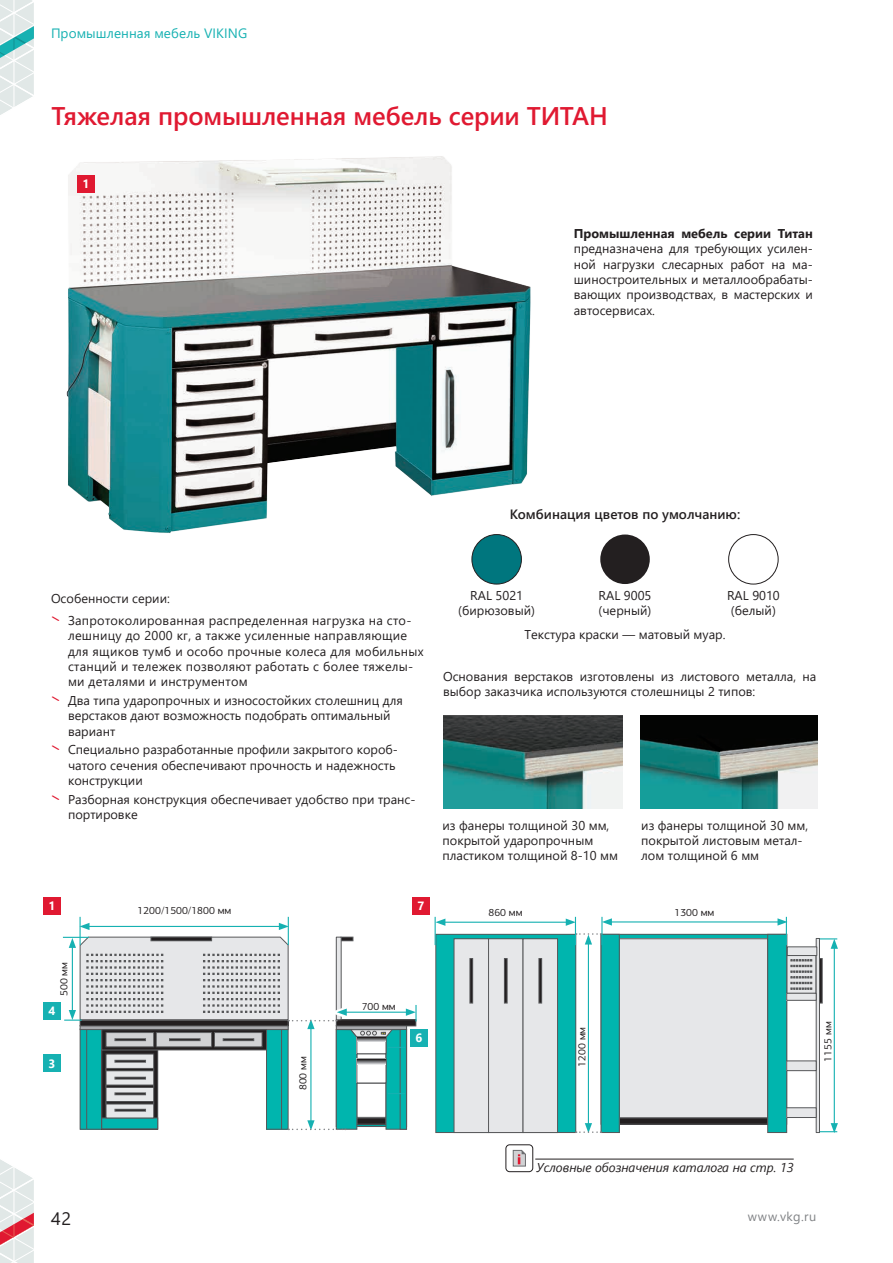
<style>
.page{position:relative;width:893px;height:1263px;background:#fff}
.page>*{position:absolute;margin:0;border:0;box-sizing:border-box;transform-origin:0 0}
.t1{font:600 25.5px "Segoe UI";letter-spacing:-.005em;color:#e01931}
.t2{font:18px "Segoe UI";color:#231f20}
.t3{font:600 13.5px "Segoe UI";color:#231f20}
.t4{font:13.5px "Segoe UI";letter-spacing:.005em;color:#16b1b2}
.t5{font:12.75px/15.3px "Segoe UI";color:#231f20}
.t6{font:12.75px/15.3px "Segoe UI";letter-spacing:.02em;color:#231f20}
.t7{font:italic 12.75px "Segoe UI";color:#231f20}
.t8{font:700 12.75px "Segoe UI";color:#231f20}
.t9{font:12.75px "Segoe UI";letter-spacing:.045em;color:#808285}
.t10{font:700 12px "Segoe UI";color:#fff}
.t11{font:10.5px "PF Centro Sans Pro";color:#231f20}
.s1{font-family:"Typeface";font-size:16.5px;color:#e01931}
</style>
<div class="page">
<svg style="left:788px;top:957px;width:26px;height:35px"></svg>
<div style="left:786px;top:955px;width:30px;height:39px;border:1px solid #57585a"></div>
<svg style="left:791px;top:959px;width:21px;height:30px"></svg>
<div style="left:436px;top:934px;width:140px;height:198px;background:#00b5ae"></div>
<div style="left:435px;top:934px;width:141px;height:199px;border:1px solid #57585a"></div>
<div style="left:454px;top:939px;width:34px;height:193px;background:#e6e7e9"></div>
<div style="left:488px;top:939px;width:35px;height:193px;background:#e6e7e9"></div>
<div style="left:488px;top:938px;width:35px;height:195px;border:1px solid #57585a"></div>
<div style="left:523px;top:939px;width:34px;height:193px;background:#e6e7e9"></div>
<div style="left:523px;top:938px;width:35px;height:195px;border:1px solid #57585a"></div>
<div style="left:469px;top:958px;width:4px;height:45px;border:1px solid #57585a"></div>
<div style="left:504px;top:958px;width:4px;height:45px;border:1px solid #57585a"></div>
<div style="left:538px;top:958px;width:4px;height:45px;border:1px solid #57585a"></div>
<div style="left:819px;top:958px;width:4px;height:45px;border:1px solid #57585a"></div>
<div style="left:619px;top:939px;width:149px;height:179px;background:#e6e7e9"></div>
<div style="left:619px;top:938px;width:149px;height:180px;border:1px solid #57585a"></div>
<div style="left:619px;top:1118px;width:149px;height:6px;background:#231f20"></div>
<div style="left:619px;top:1117px;width:149px;height:8px;border:1px solid #57585a"></div>
<div style="left:601px;top:934px;width:18px;height:198px;background:#00b5ae"></div>
<div style="left:601px;top:934px;width:19px;height:199px;border:1px solid #57585a"></div>
<div style="left:768px;top:934px;width:19px;height:198px;background:#00b5ae"></div>
<div style="left:767px;top:934px;width:20px;height:199px;border:1px solid #57585a"></div>
<div style="left:816px;top:938px;width:4px;height:195px;border:1px solid #57585a"></div>
<div style="left:787px;top:947px;width:30px;height:8px;background:#e6e7e9"></div>
<div style="left:787px;top:946px;width:30px;height:10px;border:1px solid #57585a"></div>
<div style="left:787px;top:1108px;width:29px;height:9px;background:#e6e7e9"></div>
<div style="left:786px;top:1107px;width:31px;height:11px;border:1px solid #57585a"></div>
<div style="left:787px;top:1061px;width:29px;height:10px;background:#e6e7e9"></div>
<div style="left:786px;top:1060px;width:31px;height:11px;border:1px solid #57585a"></div>
<div style="left:787px;top:993px;width:29px;height:7px;background:#e6e7e9"></div>
<div style="left:786px;top:993px;width:31px;height:8px;border:1px solid #57585a"></div>
<hr style="left:588px;top:942px;width:1px;height:183px;background:#16b1b2">
<hr style="left:834px;top:946px;width:1px;height:179px;background:#16b1b2">
<svg style="left:576px;top:1123px;width:25px;height:10px"></svg>
<hr style="left:443px;top:922px;width:125px;height:1px;background:#16b1b2">
<div style="left:43px;top:897px;width:17px;height:17px;background:#e01931"></div>
<div style="left:412px;top:897px;width:17px;height:17px;background:#e01931"></div>
<div style="left:43px;top:1002px;width:17px;height:17px;background:#16b1b2"></div>
<div style="left:43px;top:1055px;width:17px;height:17px;background:#16b1b2"></div>
<div style="left:410px;top:1029px;width:17px;height:17px;background:#16b1b2"></div>
<svg style="left:435px;top:917px;width:10px;height:28px"></svg>
<hr style="left:610px;top:921px;width:170px;height:1px;background:#16b1b2">
<svg style="left:777px;top:917px;width:10px;height:28px"></svg>
<svg style="left:566px;top:917px;width:46px;height:28px"></svg>
<svg style="left:820px;top:938px;width:18px;height:11px"></svg>
<svg style="left:820px;top:1123px;width:18px;height:10px"></svg>
<svg style="left:63px;top:917px;width:354px;height:213px"></svg>
<img style="left:66px;top:156px;width:465px;height:393px">
<div style="left:77px;top:176px;width:17px;height:17px;background:#e01931"></div>
<img style="left:443px;top:715px;width:180px;height:94px">
<img style="left:641px;top:715px;width:176px;height:94px">
<hr style="left:535px;top:1159px;width:259px;height:1px;background:#231f20">
<div style="left:505px;top:1144px;width:28px;height:28px;border:1px solid #231f20;border-radius:4px"></div>
<svg style="left:512px;top:1150px;width:14px;height:17px"></svg>
<div style="left:472px;top:534px;width:49px;height:50px;background:#00767e;border-radius:50%"></div>
<div style="left:472px;top:534px;width:50px;height:50px;border:1px solid #231f20;border-radius:50%"></div>
<div style="left:600px;top:534px;width:50px;height:50px;background:#231f20;border-radius:50%"></div>
<div style="left:728px;top:534px;width:51px;height:50px;border:1px solid #231f20;border-radius:50%"></div>
<svg style="left:0;top:0;width:34px;height:115px"></svg>
<svg style="left:0;top:1159px;width:34px;height:104px"></svg>
<p class="t4" style="left:51px;top:21px;width:198px">Промышленная мебель VIKING</p>
<h1 class="t1" style="left:51px;top:92px;width:558px">Тяжелая промышленная мебель серии ТИТАН</h1>
<p class="t10" style="left:82px;top:173px;width:8px">1</p>
<p class="t8" style="left:574px;top:221px;width:241px">Промышленная мебель серии Титан</p>
<p class="t5" style="left:574px;top:240px;width:241px;text-align:justify">предназначена для требующих усилен&shy;ной нагрузки слесарных работ на ма&shy;шиностроительных и металлообрабаты&shy;вающих производствах, в мастерских и автосервисах.</p>
<p class="t3" style="left:510px;top:501px;width:232px">Комбинация цветов по умолчанию:</p>
<p class="t6" style="left:51px;top:587px;width:362px;line-height:21.8px">Особенности серии:<br><span class="s1">#</span> Запротоколированная распределенная нагрузка на сто-</p>
<p class="t6" style="left:68px;top:627px;width:357px">лешницу до 2000 кг, а также усиленные направляющие для ящиков тумб и особо прочные колеса для мобильных станций и тележек позволяют работать с более тяжелы&shy;ми деталями и инструментом</p>
<p class="t5" style="left:68px;top:692px;width:336px;text-indent:-17px"><span class="s1">#</span> Два типа ударопрочных и износостойких столешниц для верстаков дают возможность подобрать оптимальный вариант</p>
<p class="t5" style="left:68px;top:741px;width:332px;text-indent:-17px"><span class="s1">#</span> Специально разработанные профили закрытого короб&shy;чатого сечения обеспечивают прочность и надежность конструкции</p>
<p class="t5" style="left:68px;top:790px;width:349px;text-indent:-17px"><span class="s1">#</span> Разборная конструкция обеспечивает удобство при транс&shy;портировке</p>
<p class="t5" style="left:458px;top:587px;width:78px;text-align:center">RAL 5021 (бирюзовый)</p>
<p class="t5" style="left:599px;top:587px;width:54px">RAL 9005 (черный)</p>
<p class="t5" style="left:727px;top:587px;width:54px;text-align:center">RAL 9010 (белый)</p>
<p class="t5" style="left:525px;top:626px;width:202px">Текстура краски — матовый муар.</p>
<p class="t5" style="left:443px;top:668px;width:375px">Основания верстаков изготовлены из листового металла, на выбор заказчика используются столешницы 2 типов:</p>
<p class="t5" style="left:442px;top:816px;width:177px">из фанеры толщиной 30 мм, покрытой ударопрочным пластиком толщиной 8-10 мм</p>
<p class="t5" style="left:641px;top:816px;width:168px">из фанеры толщиной 30 мм, покрытой листовым метал&shy;лом толщиной 6 мм</p>
<p class="t10" style="left:48px;top:894px;width:8px">1</p>
<p class="t10" style="left:417px;top:894px;width:8px">7</p>
<p class="t11" style="left:138px;top:904px;width:95px">1200/1500/1800 мм</p>
<p class="t11" style="left:488px;top:906px;width:35px">860 мм</p>
<p class="t11" style="left:674px;top:906px;width:41px">1300 мм</p>
<p class="t11" style="left:58px;top:996px;width:35px;rotate:-90deg">500 мм</p>
<p class="t10" style="left:48px;top:999px;width:8px">4</p>
<p class="t10" style="left:48px;top:1052px;width:8px">3</p>
<p class="t11" style="left:296px;top:1090px;width:35px;rotate:-90deg">800 мм</p>
<p class="t11" style="left:362px;top:1000px;width:35px">700 мм</p>
<p class="t10" style="left:415px;top:1026px;width:8px">6</p>
<p class="t11" style="left:575px;top:1066px;width:41px;rotate:-90deg">1200 мм</p>
<p class="t11" style="left:821px;top:1061px;width:41px;rotate:-90deg">1155 мм</p>
<p class="t7" style="left:537px;top:1157px;width:259px">Условные обозначения каталога на стр. 13</p>
<h2 class="t2" style="left:51px;top:1202px;width:22px">42</h2>
<p class="t9" style="left:748px;top:1205px;width:70px">www.vkg.ru</p>
</div>
